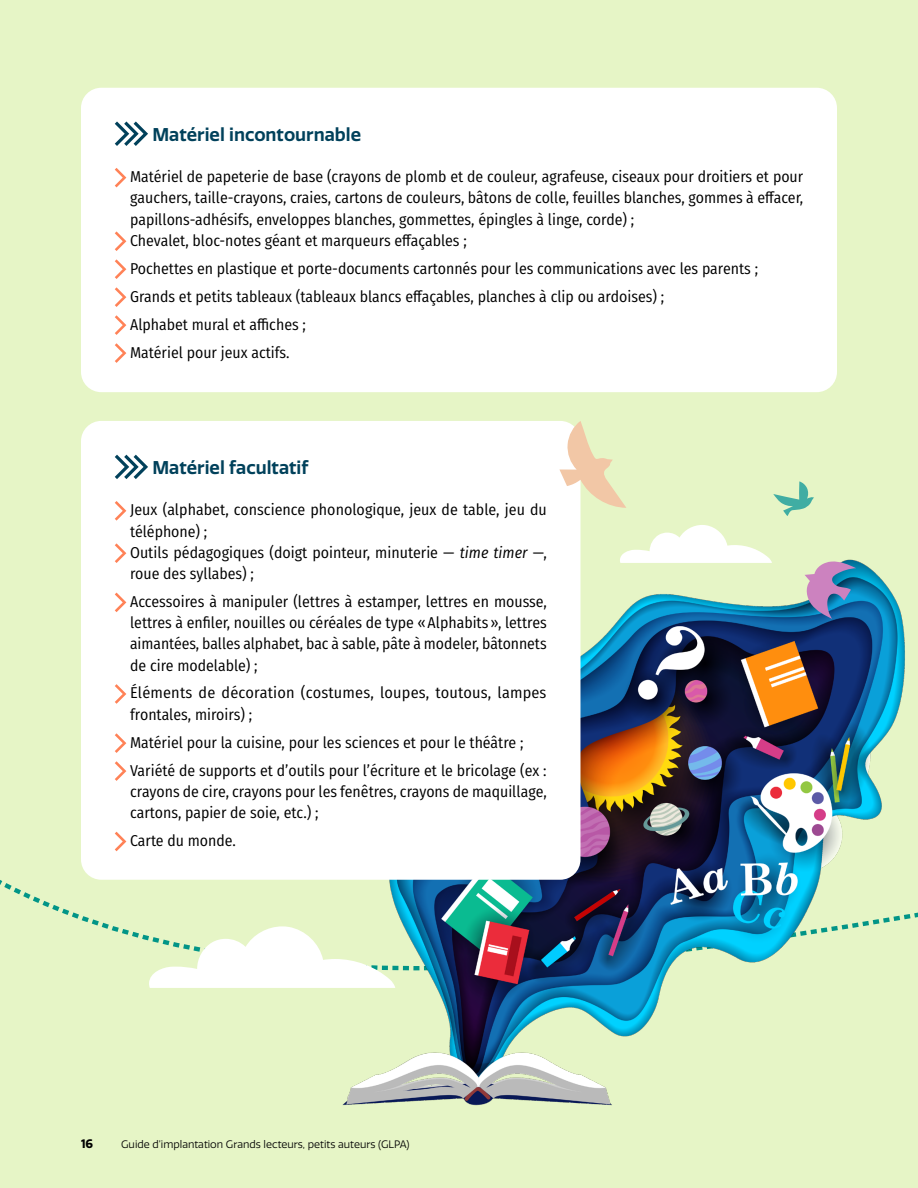
<style>
.page{position:relative;width:918px;height:1188px;background:#e6f5c6}
.page>*{position:absolute;margin:0;border:0;box-sizing:border-box;transform-origin:0 0}
.t1{font:600 18px "Quatro";color:#01415b}
.t2{font:15.75px/21.1px "Fira Sans Condensed";color:#000;text-align:justify}
.t3{font:700 12px "Quatro";color:#000}
.t4{font:10.5px "Quatro";color:#000}
.s1{font-style:italic}
</style>
<div class="page">
<div style="left:81px;top:88px;width:756px;height:304px;background:#fff;border-radius:20px"></div>
<svg style="left:115px;top:121px;width:33px;height:25px"></svg>
<svg style="left:115px;top:168px;width:11px;height:19px"></svg>
<svg style="left:115px;top:231px;width:11px;height:20px"></svg>
<svg style="left:115px;top:259px;width:11px;height:20px"></svg>
<svg style="left:115px;top:287px;width:11px;height:20px"></svg>
<svg style="left:115px;top:315px;width:11px;height:20px"></svg>
<svg style="left:115px;top:343px;width:11px;height:20px"></svg>
<img style="left:342px;top:554px;width:576px;height:552px">
<div style="left:81px;top:421px;width:499px;height:459px;background:#fff;border-radius:20px"></div>
<svg style="left:115px;top:455px;width:33px;height:24px"></svg>
<svg style="left:115px;top:501px;width:11px;height:20px"></svg>
<svg style="left:115px;top:543px;width:11px;height:20px"></svg>
<svg style="left:115px;top:593px;width:11px;height:19px"></svg>
<svg style="left:115px;top:684px;width:11px;height:20px"></svg>
<svg style="left:115px;top:733px;width:11px;height:20px"></svg>
<svg style="left:115px;top:761px;width:11px;height:20px"></svg>
<svg style="left:115px;top:832px;width:11px;height:19px"></svg>
<svg style="left:620px;top:525px;width:152px;height:38px"></svg>
<svg style="left:149px;top:926px;width:246px;height:62px"></svg>
<svg style="left:805px;top:561px;width:51px;height:58px;background:#7484b3"></svg>
<svg style="left:773px;top:481px;width:41px;height:35px"></svg>
<svg style="left:559px;top:421px;width:67px;height:87px"></svg>
<p class="t1" style="left:152px;top:124px;width:210px">Matériel incontournable</p>
<p class="t2" style="left:130px;top:166px;width:675px">Matériel de papeterie de base (crayons de plomb et de couleur, agrafeuse, ciseaux pour droitiers et pour gauchers, taille-crayons, craies, cartons de couleurs, bâtons de colle, feuilles blanches, gommes à effacer, papillons-adhésifs, enveloppes blanches, gommettes, épingles à linge, corde) ;</p>
<p class="t2" style="left:130px;top:229px;width:338px">Chevalet, bloc-notes géant et marqueurs effaçables ;</p>
<p class="t2" style="left:130px;top:257px;width:630px">Pochettes en plastique et porte-documents cartonnés pour les communications avec les parents ;</p>
<p class="t2" style="left:130px;top:285px;width:536px">Grands et petits tableaux (tableaux blancs effaçables, planches à clip ou ardoises) ;</p>
<p class="t2" style="left:130px;top:313px;width:177px">Alphabet mural et affiches ;</p>
<p class="t2" style="left:130px;top:341px;width:161px">Matériel pour jeux actifs.</p>
<p class="t1" style="left:152px;top:457px;width:158px">Matériel facultatif</p>
<p class="t2" style="left:130px;top:499px;width:418px">Jeux (alphabet, conscience phonologique, jeux de table, jeu du téléphone) ;</p>
<p class="t2" style="left:130px;top:541px;width:418px">Outils pédagogiques (doigt pointeur, minuterie — <span class="s1">time timer</span> —, roue des syllabes) ;</p>
<p class="t2" style="left:130px;top:590px;width:418px">Accessoires à manipuler (lettres à estamper, lettres en mousse, lettres à enfiler, nouilles ou céréales de type «Alphabits», lettres aimantées, balles alphabet, bac à sable, pâte à modeler, bâtonnets de cire modelable) ;</p>
<p class="t2" style="left:130px;top:682px;width:418px">Éléments de décoration (costumes, loupes, toutous, lampes frontales, miroirs) ;</p>
<p class="t2" style="left:130px;top:731px;width:395px">Matériel pour la cuisine, pour les sciences et pour le théâtre ;</p>
<p class="t2" style="left:130px;top:759px;width:418px">Variété de supports et d’outils pour l’écriture et le bricolage (ex : crayons de cire, crayons pour les fenêtres, crayons de maquillage, cartons, papier de soie, etc.) ;</p>
<p class="t2" style="left:130px;top:830px;width:107px">Carte du monde.</p>
<p class="t3" style="left:81px;top:1136px;width:14px">16</p>
<p class="t4" style="left:121px;top:1138px;width:290px">Guide d’implantation Grands lecteurs, petits auteurs (GLPA)</p>
</div>
